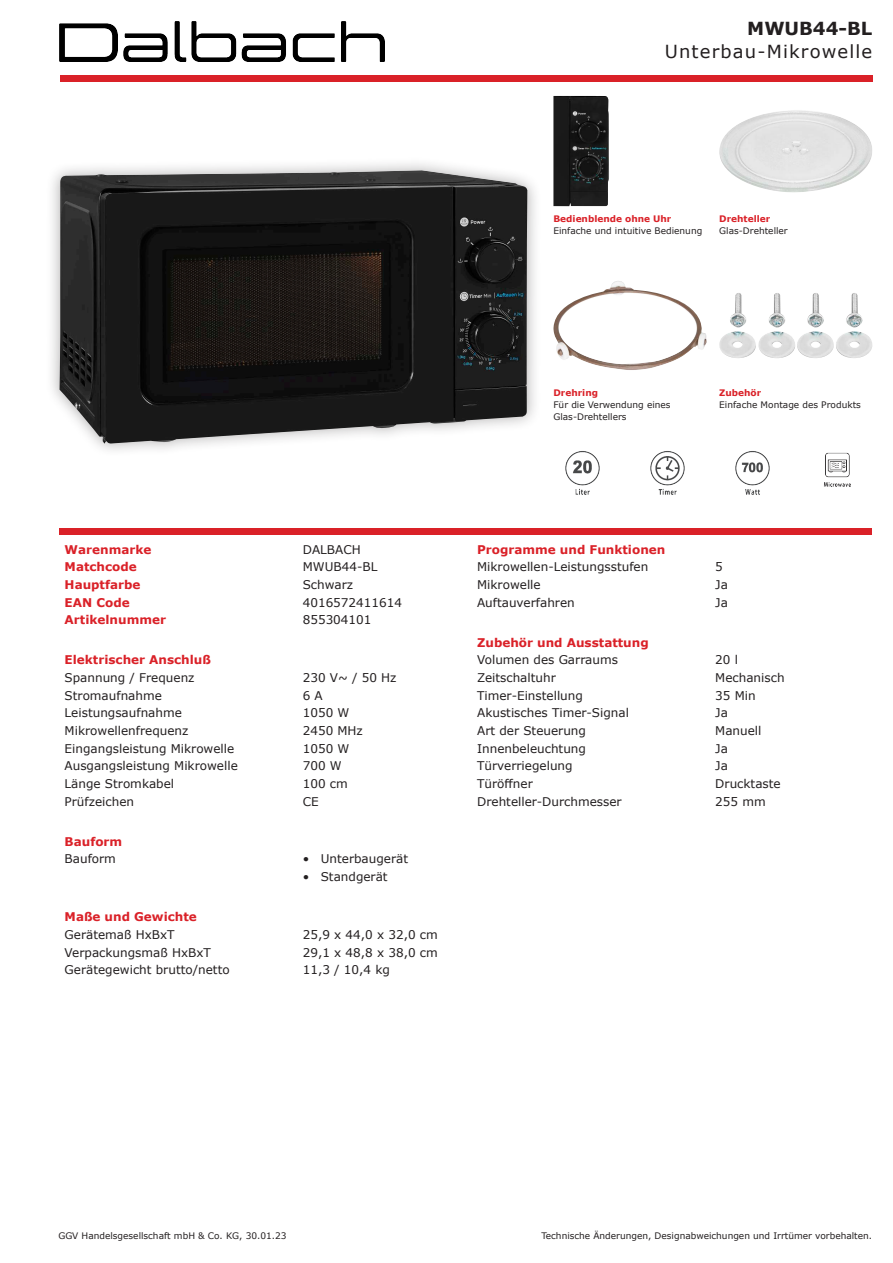
<style>
.page{position:relative;width:893px;height:1263px;background:#fff}
.page>*{position:absolute;margin:0;border:0;box-sizing:border-box;transform-origin:0 0}
.t1{font:18px "Verdana";letter-spacing:.065em;color:#231f20}
.t2{font:700 18px "Verdana";color:#231f20}
.t3{font:12px "Verdana";color:#231f20}
.t4{font:700 12px "Verdana";color:#da2128}
.t5{font:9px/12px "Verdana";color:#231f20}
.t6{font:700 9px "Verdana";color:#da2128}
</style>
<div class="page">
<img style="left:719px;top:293px;width:154px;height:65px">
<img style="left:553px;top:281px;width:154px;height:89px">
<img style="left:719px;top:110px;width:153px;height:83px">
<img style="left:553px;top:96px;width:56px;height:110px">
<img style="left:824px;top:452px;width:27px;height:35px">
<img style="left:735px;top:451px;width:35px;height:44px">
<img style="left:650px;top:451px;width:35px;height:44px">
<img style="left:565px;top:451px;width:35px;height:44px">
<img style="left:60px;top:22px;width:325px;height:40px">
<div style="left:60px;top:75px;width:812px;height:6px;background:#da2128"></div>
<div style="left:60px;top:528px;width:812px;height:6px;background:#da2128"></div>
<div style="left:45px;top:156px;width:496px;height:301px;background:#231f20;opacity:.35"></div>
<img style="left:60px;top:170px;width:467px;height:274px">
<h1 class="t2" style="left:747px;top:16px;width:127px">MWUB44-BL</h1>
<h1 class="t1" style="left:665px;top:39px;width:209px">Unterbau-Mikrowelle</h1>
<p class="t6" style="left:553px;top:212px;width:119px">Bedienblende ohne Uhr</p>
<p class="t5" style="left:553px;top:224px;width:150px">Einfache und intuitive Bedienung</p>
<p class="t6" style="left:719px;top:212px;width:53px">Drehteller</p>
<p class="t5" style="left:719px;top:224px;width:70px">Glas-Drehteller</p>
<p class="t6" style="left:553px;top:386px;width:46px">Drehring</p>
<p class="t5" style="left:553px;top:399px;width:119px">Für die Verwendung eines<br>Glas-Drehtellers</p>
<p class="t6" style="left:719px;top:386px;width:43px">Zubehör</p>
<p class="t5" style="left:719px;top:399px;width:143px">Einfache Montage des Produkts</p>
<p class="t4" style="left:65px;top:541px;width:88px">Warenmarke</p>
<p class="t3" style="left:303px;top:541px;width:59px">DALBACH</p>
<p class="t4" style="left:65px;top:558px;width:74px">Matchcode</p>
<p class="t3" style="left:303px;top:559px;width:76px">MWUB44-BL</p>
<p class="t4" style="left:65px;top:576px;width:77px">Hauptfarbe</p>
<p class="t3" style="left:303px;top:576px;width:52px">Schwarz</p>
<p class="t4" style="left:65px;top:594px;width:67px">EAN Code</p>
<p class="t3" style="left:303px;top:594px;width:101px">4016572411614</p>
<p class="t4" style="left:65px;top:611px;width:103px">Artikelnummer</p>
<p class="t3" style="left:303px;top:612px;width:70px">855304101</p>
<p class="t4" style="left:65px;top:651px;width:148px">Elektrischer Anschluß</p>
<p class="t3" style="left:65px;top:669px;width:131px">Spannung / Frequenz</p>
<p class="t3" style="left:303px;top:669px;width:95px">230 V~ / 50 Hz</p>
<p class="t3" style="left:65px;top:687px;width:99px">Stromaufnahme</p>
<p class="t3" style="left:303px;top:687px;width:22px">6 A</p>
<p class="t3" style="left:65px;top:705px;width:119px">Leistungsaufnahme</p>
<p class="t3" style="left:303px;top:705px;width:48px">1050 W</p>
<p class="t3" style="left:65px;top:722px;width:125px">Mikrowellenfrequenz</p>
<p class="t3" style="left:303px;top:722px;width:62px">2450 MHz</p>
<p class="t3" style="left:65px;top:740px;width:171px">Eingangsleistung Mikrowelle</p>
<p class="t3" style="left:303px;top:740px;width:48px">1050 W</p>
<p class="t3" style="left:65px;top:758px;width:175px">Ausgangsleistung Mikrowelle</p>
<p class="t3" style="left:303px;top:758px;width:40px">700 W</p>
<p class="t3" style="left:65px;top:775px;width:111px">Länge Stromkabel</p>
<p class="t3" style="left:303px;top:775px;width:47px">100 cm</p>
<p class="t3" style="left:65px;top:793px;width:71px">Prüfzeichen</p>
<p class="t3" style="left:303px;top:793px;width:17px">CE</p>
<p class="t4" style="left:65px;top:833px;width:59px">Bauform</p>
<p class="t3" style="left:65px;top:851px;width:53px">Bauform</p>
<p class="t3" style="left:303px;top:851px;width:107px">• Unterbaugerät</p>
<p class="t3" style="left:303px;top:869px;width:86px">• Standgerät</p>
<p class="t4" style="left:65px;top:908px;width:134px">Maße und Gewichte</p>
<p class="t3" style="left:65px;top:926px;width:112px">Gerätemaß HxBxT</p>
<p class="t3" style="left:303px;top:926px;width:137px">25,9 x 44,0 x 32,0 cm</p>
<p class="t3" style="left:65px;top:944px;width:148px">Verpackungsmaß HxBxT</p>
<p class="t3" style="left:303px;top:944px;width:137px">29,1 x 48,8 x 38,0 cm</p>
<p class="t3" style="left:65px;top:962px;width:167px">Gerätegewicht brutto/netto</p>
<p class="t3" style="left:303px;top:962px;width:89px">11,3 / 10,4 kg</p>
<p class="t4" style="left:477px;top:541px;width:190px">Programme und Funktionen</p>
<p class="t3" style="left:477px;top:559px;width:173px">Mikrowellen-Leistungsstufen</p>
<p class="t3" style="left:715px;top:559px;width:9px">5</p>
<p class="t3" style="left:477px;top:576px;width:65px">Mikrowelle</p>
<p class="t3" style="left:715px;top:576px;width:14px">Ja</p>
<p class="t3" style="left:477px;top:594px;width:99px">Auftauverfahren</p>
<p class="t3" style="left:715px;top:594px;width:14px">Ja</p>
<p class="t4" style="left:477px;top:634px;width:173px">Zubehör und Ausstattung</p>
<p class="t3" style="left:477px;top:652px;width:142px">Volumen des Garraums</p>
<p class="t3" style="left:715px;top:652px;width:24px">20 l</p>
<p class="t3" style="left:477px;top:669px;width:80px">Zeitschaltuhr</p>
<p class="t3" style="left:715px;top:669px;width:71px">Mechanisch</p>
<p class="t3" style="left:477px;top:687px;width:107px">Timer-Einstellung</p>
<p class="t3" style="left:715px;top:687px;width:42px">35 Min</p>
<p class="t3" style="left:477px;top:705px;width:153px">Akustisches Timer-Signal</p>
<p class="t3" style="left:715px;top:705px;width:14px">Ja</p>
<p class="t3" style="left:477px;top:722px;width:110px">Art der Steuerung</p>
<p class="t3" style="left:715px;top:722px;width:48px">Manuell</p>
<p class="t3" style="left:477px;top:740px;width:110px">Innenbeleuchtung</p>
<p class="t3" style="left:715px;top:740px;width:14px">Ja</p>
<p class="t3" style="left:477px;top:758px;width:97px">Türverriegelung</p>
<p class="t3" style="left:715px;top:758px;width:14px">Ja</p>
<p class="t3" style="left:477px;top:775px;width:57px">Türöffner</p>
<p class="t3" style="left:715px;top:775px;width:67px">Drucktaste</p>
<p class="t3" style="left:477px;top:793px;width:146px">Drehteller-Durchmesser</p>
<p class="t3" style="left:715px;top:793px;width:52px">255 mm</p>
<p class="t5" style="left:58px;top:1230px;width:230px">GGV Handelsgesellschaft mbH &amp; Co. KG, 30.01.23</p>
<p class="t5" style="left:541px;top:1230px;width:332px">Technische Änderungen, Designabweichungen und Irrtümer vorbehalten.</p>
</div>
